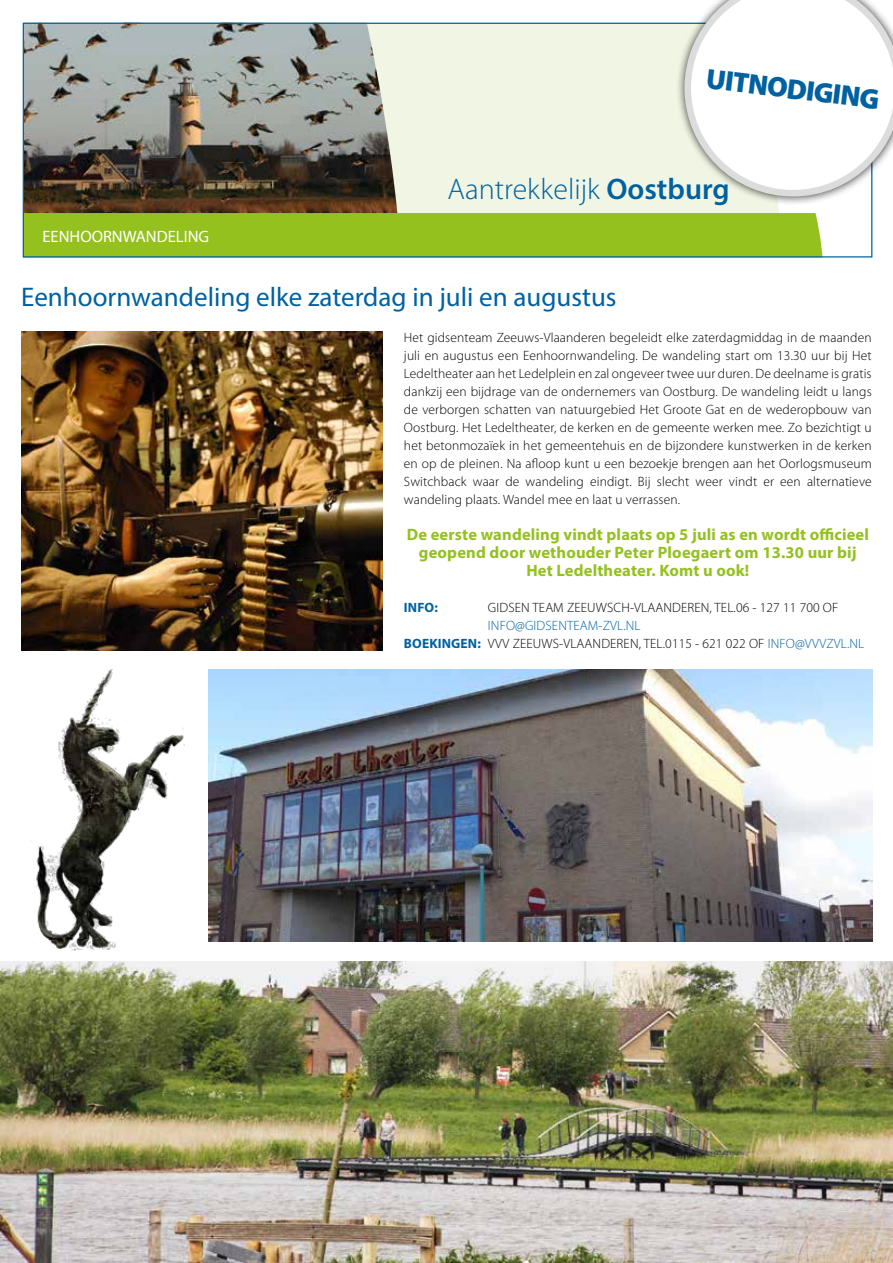
<style>
.page{position:relative;width:893px;height:1263px;background:#fff}
.page>*{position:absolute;margin:0;border:0;box-sizing:border-box;transform-origin:0 0}
.t1{font:300 29.85px "Myriad Pro";color:#0061a1}
.t2{font:900 28.5px "Myriad Pro";color:#0061a1}
.t3{font:27px "Myriad Pro";color:#0061a1}
.t4{font:700 16.5px/18px "Myriad Pro";letter-spacing:.01em;color:#95c11f;text-align:center}
.t5{font:16.5px "Myriad Pro";color:#fff}
.t6{font:300 13.5px/18px "Myriad Pro";letter-spacing:.01em;color:#000;text-align:justify}
.t7{font:700 13.5px "Myriad Pro";color:#0061a1}
.s1{font-weight:600}
.s2{color:#0061a1}
.s3{font-weight:700;color:#0061a1}
</style>
<div class="page">
<svg style="left:22px;top:22px;width:851px;height:236px"></svg>
<div style="left:400px;top:25px;width:382px;height:188px;background:#f1f6e4"></div>
<img style="left:25px;top:25px;width:375px;height:188px">
<div style="left:25px;top:213px;width:797px;height:42px;background:#95c11f"></div>
<div style="left:675px;top:0;width:218px;height:205px;background:#000;opacity:.75"></div>
<svg style="left:684px;top:0;width:209px;height:196px"></svg>
<img style="left:21px;top:331px;width:361px;height:319px">
<img style="left:209px;top:670px;width:664px;height:271px">
<img style="left:0;top:961px;width:893px;height:302px">
<img style="left:30px;top:670px;width:155px;height:280px">
<h2 class="t2" style="left:709px;top:60px;width:176px;rotate:7deg">UITNODIGING</h2>
<p class="t5" style="left:43px;top:226px;width:168px">EENHOORNWANDELING</p>
<h1 class="t1" style="left:448px;top:171px;width:284px">Aantrekkelijk <span class="s1">Oostburg</span></h1>
<h3 class="t3" style="left:21px;top:280px;width:597px">Eenhoornwandeling elke zaterdag in juli en augustus</h3>
<p class="t6" style="left:404px;top:328px;width:469px">Het gidsenteam Zeeuws-Vlaanderen begeleidt elke zaterdagmiddag in de maanden juli en augustus een Eenhoornwandeling. De wandeling start om 13.30 uur bij Het Ledeltheater aan het Ledelplein en zal ongeveer twee uur duren. De deelname is gratis dankzij een bijdrage van de ondernemers van Oostburg. De wandeling leidt u langs de verborgen schatten van natuurgebied Het Groote Gat en de wederopbouw van Oostburg. Het Ledeltheater, de kerken en de gemeente werken mee. Zo bezichtigt u het betonmozaïek in het gemeentehuis en de bijzondere kunstwerken in de kerken en op de pleinen. Na afloop kunt u een bezoekje brengen aan het Oorlogsmuseum Switchback waar de wandeling eindigt. Bij slecht weer vindt er een alternatieve wandeling plaats. Wandel mee en laat u verrassen.</p>
<p class="t4" style="left:407px;top:525px;width:464px">De eerste wandeling vindt plaats op 5 juli as en wordt officieel geopend door wethouder Peter Ploegaert om 13.30 uur bij<br>Het Ledeltheater. Komt u ook!</p>
<p class="t7" style="left:404px;top:599px;width:36px">INFO:</p>
<p class="t6" style="left:488px;top:598px;width:352px">GIDSEN TEAM ZEEUWSCH-VLAANDEREN, TEL.06 - 127 11 700 OF</p>
<p class="t6" style="left:404px;top:616px;width:462px;text-indent:84px"><span class="s2">INFO@GIDSENTEAM-ZVL.NL<br></span><span class="s3">BOEKINGEN:</span> VVV ZEEUWS-VLAANDEREN, TEL.0115 - 621 022 OF <span class="s2">INFO@VVVZVL.NL</span></p>
</div>
